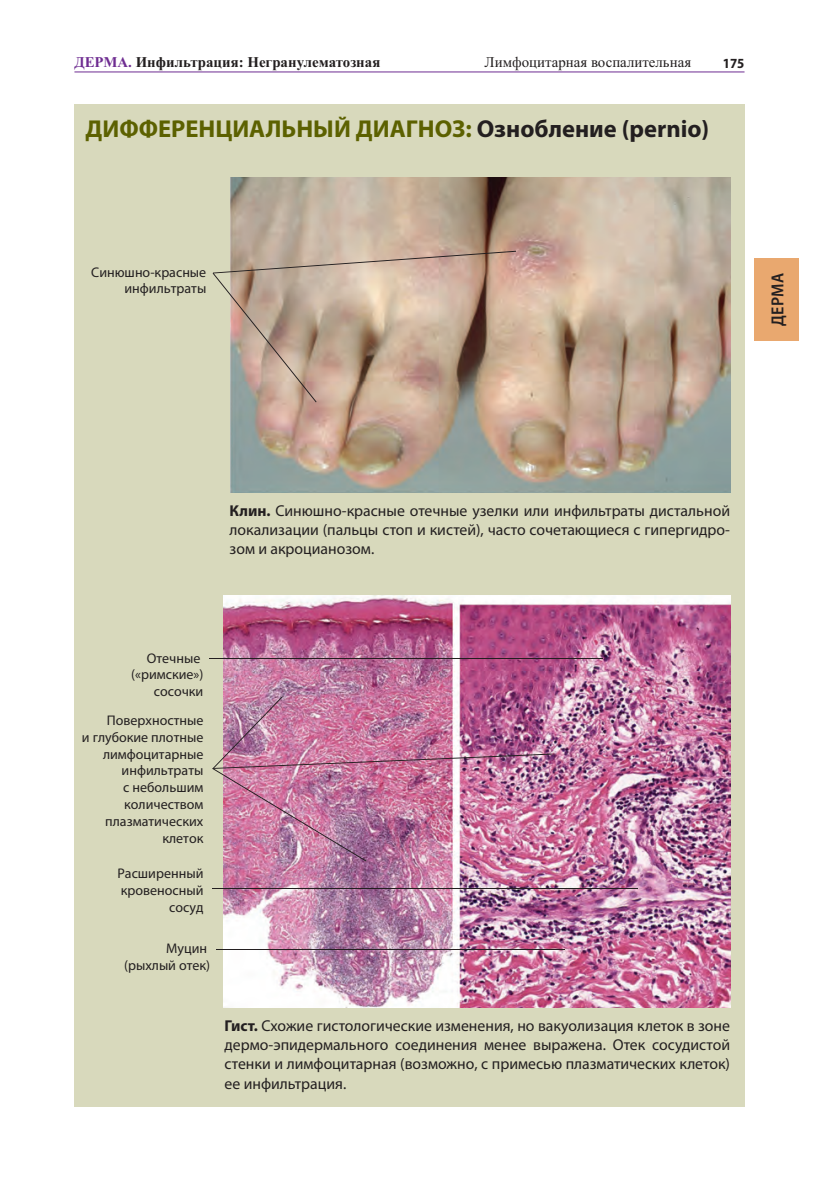
<style>
.page{position:relative;width:819px;height:1191px;background:#fff}
.page>*{position:absolute;margin:0;border:0;box-sizing:border-box;transform-origin:0 0}
.t1{font:700 24.5px "Myriad Pro";color:#5c6100}
.t2{font:600 semi-condensed 17.5px "Myriad Pro";letter-spacing:.015em;color:#231f20}
.t3{font:15.75px/19.2px "Myriad Pro";color:#231f20;text-align:justify}
.t4{font:700 14.88px "Times New Roman";color:#231f20}
.t5{font:14.88px "Times New Roman";color:#231f20}
.t6{font:14px/16.8px "Myriad Pro";color:#231f20;text-align:right}
.t7{font:700 semi-condensed 14px "Myriad Pro";color:#231f20}
.s1{color:#6e2c91}
.s2{color:#231f20}
.s3{font-weight:700}
</style>
<div class="page">
<hr style="left:74px;top:71px;width:670px;height:1px;background:#6e2c91">
<div style="left:74px;top:104px;width:670px;height:1002px;background:#d8d9bc"></div>
<img style="left:231px;top:177px;width:499px;height:315px">
<svg style="left:213px;top:251px;width:303px;height:151px;background:#bea793"></svg>
<img style="left:223px;top:595px;width:507px;height:412px">
<img style="left:212px;top:696px;width:340px;height:165px">
<hr style="left:212px;top:888px;width:425px;height:1px;background:#231f20">
<hr style="left:209px;top:658px;width:394px;height:1px;background:#231f20">
<hr style="left:216px;top:949px;width:348px;height:1px;background:#231f20">
<div style="left:754px;top:258px;width:45px;height:83px;background:#e9a86f"></div>
<p class="t4" style="left:74px;top:57px;width:307px"><span class="s1">ДЕРМА.</span> Инфильтрация: Негранулематозная</p>
<p class="t5" style="left:484px;top:57px;width:208px">Лимфоцитарная воспалительная</p>
<p class="t7" style="left:722px;top:57px;width:23px">175</p>
<h1 class="t1" style="left:86px;top:120px;width:625px">ДИФФЕРЕНЦИАЛЬНЫЙ ДИАГНОЗ: <span class="s2">Ознобление (pernio)</span></h1>
<p class="t6" style="left:91px;top:263px;width:117px">Синюшно-красные инфильтраты</p>
<p class="t2" style="left:770px;top:326px;width:54px;rotate:-90deg">ДЕРМА</p>
<p class="t3" style="left:229px;top:502px;width:502px"><span class="s3">Клин.</span> Синюшно-красные отечные узелки или инфильтраты дистальной локализации (пальцы стоп и кистей), часто сочетающиеся с гипергидро&shy;зом и акроцианозом.</p>
<p class="t6" style="left:131px;top:650px;width:74px">Отечные («римские») сосочки</p>
<p class="t6" style="left:82px;top:713px;width:123px">Поверхностные<br>и глубокие плотные лимфоцитарные инфильтраты<br>с небольшим количеством плазматических клеток</p>
<p class="t6" style="left:117px;top:866px;width:87px">Расширенный кровеносный сосуд</p>
<p class="t6" style="left:124px;top:941px;width:88px">Муцин (рыхлый отек)</p>
<p class="t3" style="left:224px;top:1017px;width:507px"><span class="s3">Гист.</span> Схожие гистологические изменения, но вакуолизация клеток в зоне дермо-эпидермального соединения менее выражена. Отек сосудистой стенки и лимфоцитарная (возможно, с примесью плазматических клеток) ее инфильтрация.</p>
</div>
